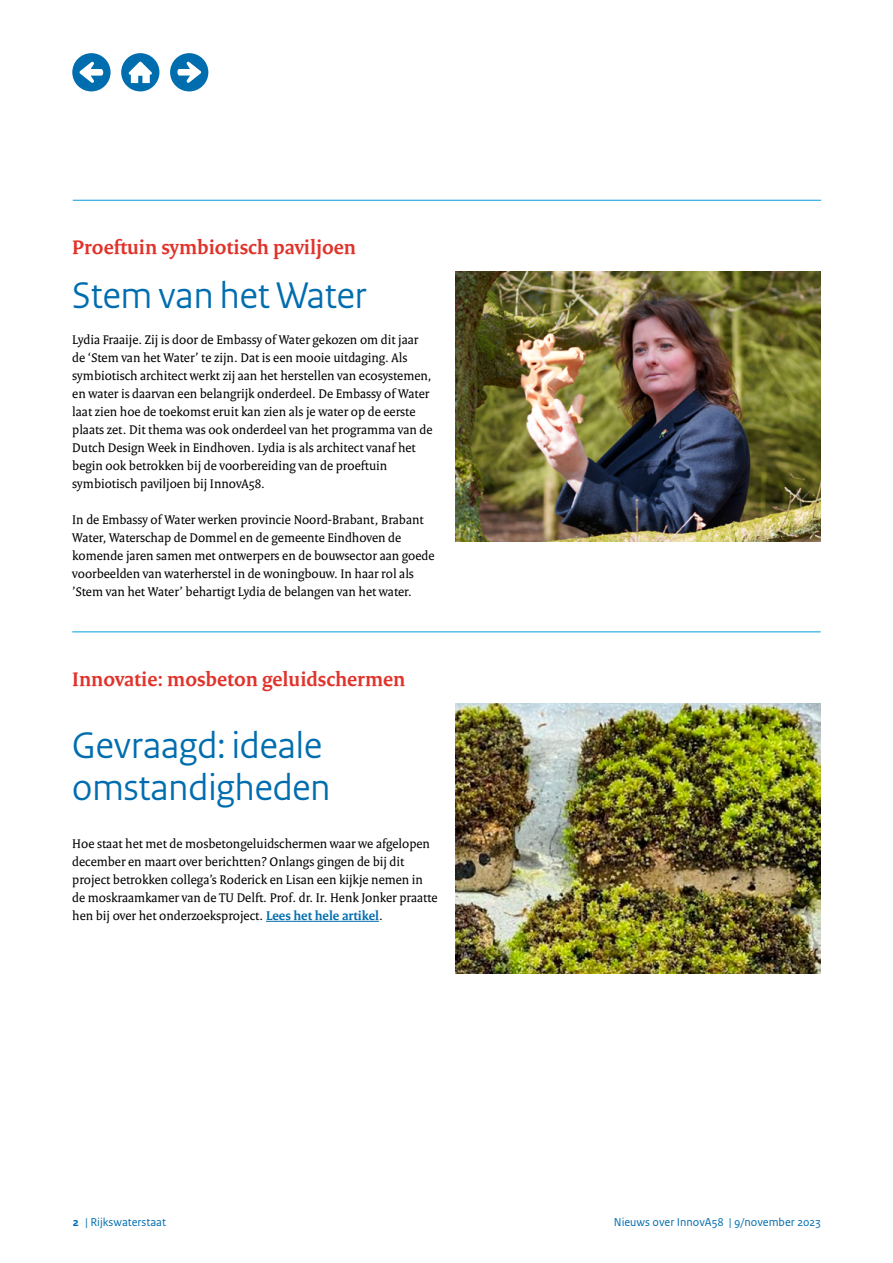
<style>
.page{position:relative;width:893px;height:1263px;background:#fff}
.page>*{position:absolute;margin:0;border:0;box-sizing:border-box;transform-origin:0 0}
.H2_Kop{font:39px/42px "Rijksoverheid Sans Heading";color:#006daf}
.H2-bovenkop{font:700 21px "Rijksoverheid Serif";color:#e0332b}
.P_Broodtekst{font:13.5px/18px "Rijksoverheid Serif";color:#000}
.t1{font:12px "Rijksoverheid Sans Text";color:#006daf}
.s1{font-weight:700;color:#006daf}
.s2{font-weight:700}
</style>
<div class="page">
<hr style="left:266px;top:921px;width:113px;height:1px;background:#006daf">
<hr style="left:72px;top:631px;width:749px;height:1px;background:#009ede">
<hr style="left:73px;top:200px;width:748px;height:1px;background:#009ede">
<img style="left:455px;top:272px;width:366px;height:270px">
<img style="left:455px;top:703px;width:366px;height:270px">
<div style="left:72px;top:53px;width:39px;height:38px;background:#006daf;border-radius:50%"></div>
<svg style="left:80px;top:62px;width:23px;height:21px"></svg>
<div style="left:170px;top:53px;width:38px;height:38px;background:#006daf;border-radius:50%"></div>
<svg style="left:177px;top:62px;width:24px;height:21px"></svg>
<div style="left:121px;top:53px;width:38px;height:38px;background:#006daf;border-radius:50%"></div>
<svg style="left:129px;top:62px;width:23px;height:21px"></svg>
<h2 class="H2-bovenkop" style="left:72px;top:234px;width:285px">Proeftuin symbiotisch paviljoen</h2>
<h2 class="H2_Kop" style="left:72px;top:275px;width:296px">Stem van het Water</h2>
<p class="P_Broodtekst" style="left:72px;top:330px;width:362px">Lydia Fraaije. Zij is door de Embassy of Water gekozen om dit jaar de ‘Stem van het Water’ te zijn. Dat is een mooie uitdaging. Als symbiotisch architect werkt zij aan het herstellen van ecosystemen, en water is daarvan een belangrijk onderdeel. De Embassy of Water laat zien hoe de toekomst eruit kan zien als je water op de eerste plaats zet. Dit thema was ook onderdeel van het programma van de Dutch Design Week in Eindhoven. Lydia is als architect vanaf het begin ook betrokken bij de voorbereiding van de proeftuin symbiotisch paviljoen bij InnovA58.</p>
<p class="P_Broodtekst" style="left:72px;top:510px;width:364px">In de Embassy of Water werken provincie Noord-Brabant, Brabant Water, Waterschap de Dommel en de gemeente Eindhoven de komende jaren samen met ontwerpers en de bouwsector aan goede voorbeelden van waterherstel in de woningbouw. In haar rol als ’Stem van het Water’ behartigt Lydia de belangen van het water.</p>
<h2 class="H2-bovenkop" style="left:72px;top:666px;width:334px">Innovatie: mosbeton geluidschermen</h2>
<h2 class="H2_Kop" style="left:72px;top:725px;width:260px">Gevraagd: ideale omstandigheden</h2>
<p class="P_Broodtekst" style="left:72px;top:834px;width:367px">Hoe staat het met de mosbetongeluidschermen waar we afgelopen december en maart over berichtten? Onlangs gingen de bij dit project betrokken collega’s Roderick en Lisan een kijkje nemen in de moskraamkamer van de TU Delft. Prof. dr. Ir. Henk Jonker praatte hen bij over het onderzoeksproject. <span class="s1">Lees het hele artikel</span>.</p>
<p class="t1" style="left:73px;top:1215px;width:95px"><span class="s2">2</span> | Rijkswaterstaat</p>
<p class="t1" style="left:614px;top:1215px;width:208px">Nieuws over InnovA58 | 9/november 2023</p>
</div>
